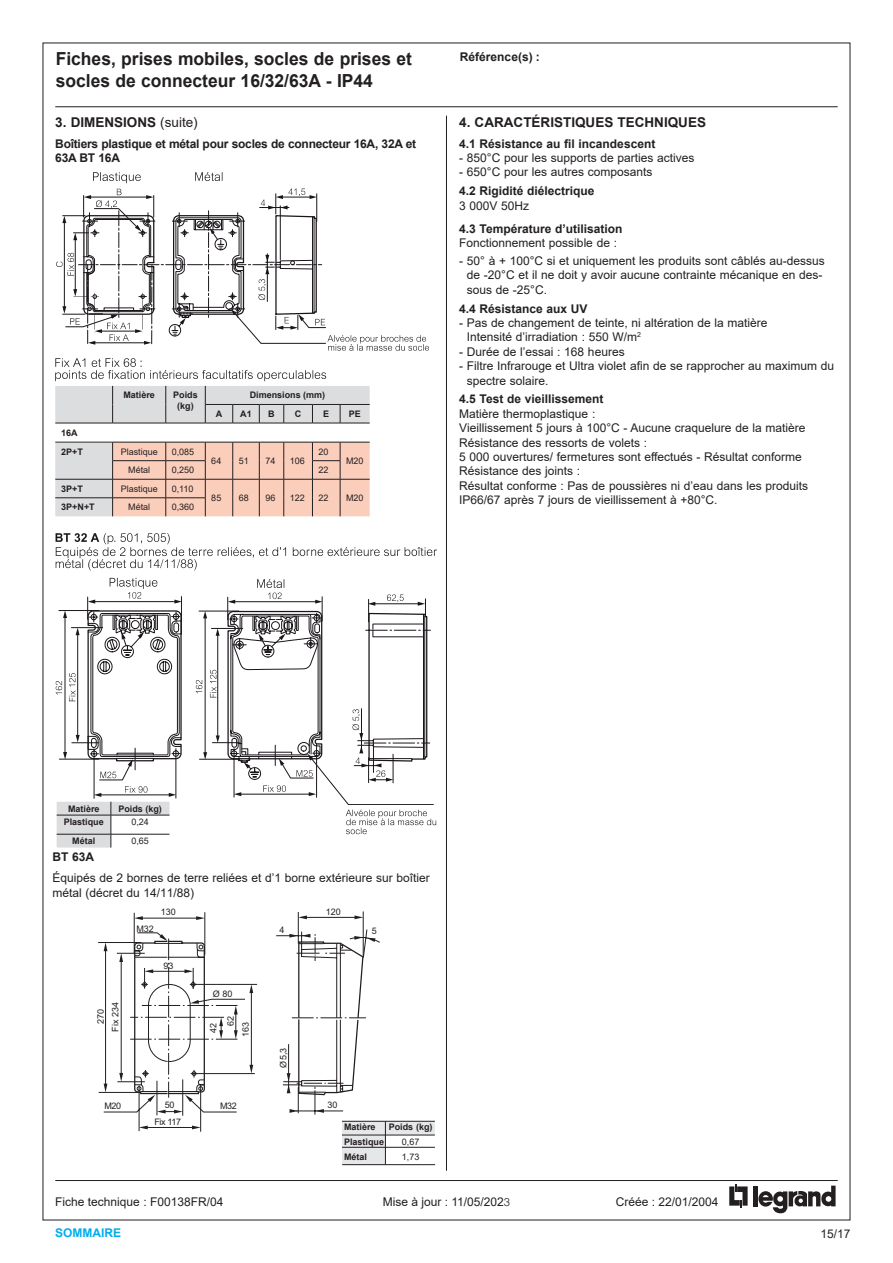
<style>
.page{position:relative;width:893px;height:1263px;background:#fff}
.page>*{position:absolute;margin:0;border:0;box-sizing:border-box;transform-origin:0 0}
.t1{font:700 18px "Arial";color:#231f20}
.t2{font:700 13.5px "Arial";color:#231f20}
.t3{font:12px/14.4px "Arial";color:#231f20}
.t4{font:700 12px "Arial";color:#231f20}
.t5{font:700 12px/14.4px "Arial";letter-spacing:-.02em;color:#231f20}
.t6{font:700 12px "Arial";color:#00aeef}
.t7{font:9px/14.9px "Arial";color:#231f20;text-align:center}
.t8{font:700 9px/10.8px "Arial";color:#231f20;text-align:center}
.s1{font-weight:400}
.s2{font-family:"Helvetica";font-weight:300;font-size:11.25px}
</style>
<div class="page">
<svg style="left:729px;top:1185px;width:19px;height:22px"></svg>
<div style="left:753px;top:1185px;width:5px;height:21px;background:#231f20"></div>
<svg style="left:758px;top:1185px;width:78px;height:28px"></svg>
<hr style="left:55px;top:1180px;width:783px;height:1px;background:#231f20">
<hr style="left:55px;top:106px;width:783px;height:1px;background:#231f20">
<hr style="left:446px;top:117px;width:1px;height:1054px;background:#231f20">
<hr style="left:446px;top:116px;width:1px;height:1040px;background:#231f20">
<hr style="left:98px;top:942px;width:43px;height:1px;background:#231f20">
<hr style="left:99px;top:1092px;width:41px;height:1px;background:#231f20">
<hr style="left:205px;top:912px;width:1px;height:43px;background:#231f20">
<hr style="left:138px;top:918px;width:62px;height:1px;background:#231f20">
<svg style="left:196px;top:916px;width:9px;height:4px"></svg>
<svg style="left:135px;top:916px;width:8px;height:4px"></svg>
<hr style="left:134px;top:913px;width:1px;height:40px;background:#231f20">
<hr style="left:200px;top:1084px;width:1px;height:48px;background:#231f20">
<hr style="left:363px;top:911px;width:1px;height:45px;background:#231f20">
<hr style="left:302px;top:917px;width:55px;height:1px;background:#231f20">
<svg style="left:355px;top:915px;width:8px;height:4px"></svg>
<svg style="left:299px;top:915px;width:8px;height:4px"></svg>
<hr style="left:298px;top:912px;width:1px;height:32px;background:#231f20">
<svg style="left:103px;top:929px;width:277px;height:202px"></svg>
<div style="left:342px;top:1121px;width:43px;height:43px;background:#e6e7e9"></div>
<div style="left:342px;top:1121px;width:93px;height:14px;background:#e6e7e9"></div>
<hr style="left:342px;top:1147px;width:93px;height:1px;background:#231f20">
<hr style="left:385px;top:1121px;width:1px;height:43px;background:#231f20">
<hr style="left:342px;top:1121px;width:93px;height:1px;background:#231f20">
<hr style="left:342px;top:1135px;width:93px;height:1px;background:#231f20">
<hr style="left:342px;top:1164px;width:93px;height:1px;background:#231f20">
<svg style="left:56px;top:172px;width:373px;height:179px"></svg>
<svg style="left:56px;top:533px;width:381px;height:37px"></svg>
<svg style="left:196px;top:579px;width:240px;height:255px"></svg>
<svg style="left:55px;top:358px;width:315px;height:158px"></svg>
<hr style="left:113px;top:479px;width:53px;height:1px;background:#231f20">
<hr style="left:166px;top:479px;width:39px;height:1px;background:#231f20">
<svg style="left:56px;top:578px;width:126px;height:269px"></svg>
<h1 class="t1" style="left:56px;top:46px;width:358px">Fiches, prises mobiles, socles de prises et</h1>
<p class="t4" style="left:460px;top:48px;width:81px">Référence(s) :</p>
<h1 class="t1" style="left:56px;top:68px;width:319px">socles de connecteur 16/32/63A - IP44</h1>
<p class="t2" style="left:55px;top:113px;width:144px">3. DIMENSIONS <span class="s1">(suite)</span></p>
<p class="t5" style="left:55px;top:136px;width:363px">Boîtiers plastique et métal pour socles de connecteur 16A, 32A et<br>63A BT 16A</p>
<p class="t8" style="left:61px;top:423px;width:23px;line-height:19px;text-align:left">16A<br>2P+T</p>
<p class="t8" style="left:123px;top:390px;width:33px">Matière</p>
<p class="t8" style="left:173px;top:390px;width:26px">Poids (kg)</p>
<p class="t8" style="left:250px;top:390px;width:77px">Dimensions (mm)</p>
<p class="t8" style="left:216px;top:409px;width:8px">A</p>
<p class="t8" style="left:240px;top:409px;width:13px">A1</p>
<p class="t8" style="left:268px;top:409px;width:8px">B</p>
<p class="t8" style="left:295px;top:409px;width:8px">C</p>
<p class="t8" style="left:323px;top:409px;width:8px">E</p>
<p class="t8" style="left:349px;top:409px;width:14px">PE</p>
<p class="t7" style="left:121px;top:444px;width:39px">Plastique</p>
<p class="t7" style="left:172px;top:444px;width:24px">0,085</p>
<p class="t7" style="left:211px;top:453px;width:12px">64</p>
<p class="t7" style="left:239px;top:453px;width:12px">51</p>
<p class="t7" style="left:265px;top:453px;width:12px">74</p>
<p class="t7" style="left:290px;top:453px;width:17px">106</p>
<p class="t7" style="left:318px;top:444px;width:12px">20</p>
<p class="t7" style="left:128px;top:463px;width:24px">Métal</p>
<p class="t7" style="left:172px;top:463px;width:24px">0,250</p>
<p class="t7" style="left:318px;top:463px;width:12px">22</p>
<p class="t7" style="left:346px;top:453px;width:19px">M20</p>
<p class="t8" style="left:61px;top:483px;width:23px">3P+T</p>
<p class="t7" style="left:121px;top:481px;width:39px">Plastique</p>
<p class="t7" style="left:172px;top:481px;width:23px">0,110</p>
<p class="t8" style="left:61px;top:502px;width:35px">3P+N+T</p>
<p class="t7" style="left:128px;top:500px;width:24px">Métal</p>
<p class="t7" style="left:172px;top:500px;width:24px">0,360</p>
<p class="t7" style="left:211px;top:490px;width:12px">85</p>
<p class="t7" style="left:239px;top:490px;width:12px">68</p>
<p class="t7" style="left:265px;top:490px;width:12px">96</p>
<p class="t7" style="left:290px;top:490px;width:17px">122</p>
<p class="t7" style="left:318px;top:490px;width:12px">22</p>
<p class="t7" style="left:346px;top:490px;width:19px">M20</p>
<p class="t2" style="left:459px;top:113px;width:248px">4. CARACTÉRISTIQUES TECHNIQUES</p>
<p class="t4" style="left:459px;top:135px;width:198px">4.1 Résistance au fil incandescent</p>
<p class="t3" style="left:459px;top:150px;width:237px">- 850°C pour les supports de parties actives</p>
<p class="t3" style="left:459px;top:165px;width:195px">- 650°C pour les autres composants</p>
<p class="t4" style="left:459px;top:183px;width:137px">4.2 Rigidité diélectrique</p>
<p class="t3" style="left:459px;top:198px;width:72px">3 000V 50Hz</p>
<p class="t4" style="left:459px;top:220px;width:165px">4.3 Température d’utilisation</p>
<p class="t3" style="left:459px;top:236px;width:159px">Fonctionnement possible de :</p>
<p class="t3" style="left:467px;top:253px;width:359px;text-indent:-8px">- 50° à + 100°C si et uniquement les produits sont câblés au-dessus de -20°C et il ne doit y avoir aucune contrainte mécanique en des&shy;sous de -25°C.</p>
<p class="t4" style="left:459px;top:300px;width:130px">4.4 Résistance aux UV</p>
<p class="t3" style="left:467px;top:315px;width:302px;text-indent:-8px">- Pas de changement de teinte, ni altération de la matière<br>Intensité d’irradiation : 550 W/m<sup>2</sup></p>
<p class="t3" style="left:459px;top:344px;width:167px">- Durée de l’essai : 168 heures</p>
<p class="t3" style="left:467px;top:359px;width:369px;text-indent:-8px">- Filtre Infrarouge et Ultra violet afin de se rapprocher au maximum du spectre solaire.</p>
<p class="t4" style="left:459px;top:391px;width:146px">4.5 Test de vieillissement</p>
<p class="t3" style="left:459px;top:406px;width:350px">Matière thermoplastique :<br>Vieillissement 5 jours à 100°C - Aucune craquelure de la matière Résistance des ressorts de volets :<br>5 000 ouvertures/ fermetures sont effectués - Résultat conforme Résistance des joints :<br>Résultat conforme : Pas de poussières ni d’eau dans les produits IP66/67 après 7 jours de vieillissement à +80°C.</p>
<p class="t8" style="left:68px;top:803px;width:33px">Matière</p>
<p class="t8" style="left:118px;top:803px;width:45px">Poids (kg)</p>
<p class="t8" style="left:64px;top:816px;width:42px">Plastique</p>
<p class="t7" style="left:131px;top:814px;width:19px">0,24</p>
<p class="t8" style="left:72px;top:836px;width:25px">Métal</p>
<p class="t7" style="left:131px;top:833px;width:19px">0,65</p>
<p class="t4" style="left:52px;top:849px;width:43px">BT 63A</p>
<p class="t3" style="left:52px;top:871px;width:379px">Équipés de 2 bornes de terre reliées et d’1 borne extérieure sur boîtier métal (décret du 14/11/88)</p>
<p class="t7" style="left:93px;top:1032px;width:31px;rotate:-90deg">270<br>Fix 234</p>
<p class="t7" style="left:136px;top:921px;width:19px">M32</p>
<p class="t7" style="left:161px;top:905px;width:17px">130</p>
<p class="t7" style="left:164px;top:958px;width:12px">93</p>
<p class="t7" style="left:213px;top:986px;width:21px">Ø 80</p>
<p class="t7" style="left:206px;top:1033px;width:12px;rotate:-90deg">42</p>
<p class="t7" style="left:223px;top:1026px;width:12px;rotate:-90deg">62</p>
<p class="t7" style="left:238px;top:1036px;width:17px;rotate:-90deg">163</p>
<p class="t7" style="left:104px;top:1099px;width:18px">M20</p>
<p class="t7" style="left:165px;top:1097px;width:11px">50</p>
<p class="t7" style="left:220px;top:1099px;width:18px">M32</p>
<p class="t7" style="left:154px;top:1114px;width:28px">Fix 117</p>
<p class="t7" style="left:326px;top:904px;width:17px">120</p>
<p class="t7" style="left:280px;top:922px;width:7px">4</p>
<p class="t7" style="left:372px;top:923px;width:7px">5</p>
<p class="t7" style="left:276px;top:1068px;width:21px;rotate:-90deg">Ø 5,3</p>
<p class="t7" style="left:327px;top:1098px;width:12px">30</p>
<p class="t8" style="left:344px;top:1121px;width:33px">Matière</p>
<p class="t8" style="left:389px;top:1121px;width:45px">Poids (kg)</p>
<p class="t8" style="left:344px;top:1136px;width:42px">Plastique</p>
<p class="t7" style="left:402px;top:1134px;width:19px">0,67</p>
<p class="t8" style="left:344px;top:1151px;width:25px">Métal</p>
<p class="t7" style="left:402px;top:1149px;width:19px">1,73</p>
<p class="t3" style="left:55px;top:1194px;width:170px">Fiche technique : F00138FR/04</p>
<p class="t3" style="left:383px;top:1194px;width:129px">Mise à jour : 11/05/202<span class="s2">3</span></p>
<p class="t3" style="left:616px;top:1194px;width:104px">Créée : 22/01/2004</p>
<p class="t6" style="left:55px;top:1224px;width:68px">SOMMAIRE</p>
<p class="t3" style="left:820px;top:1226px;width:32px">15/17</p>
</div>
